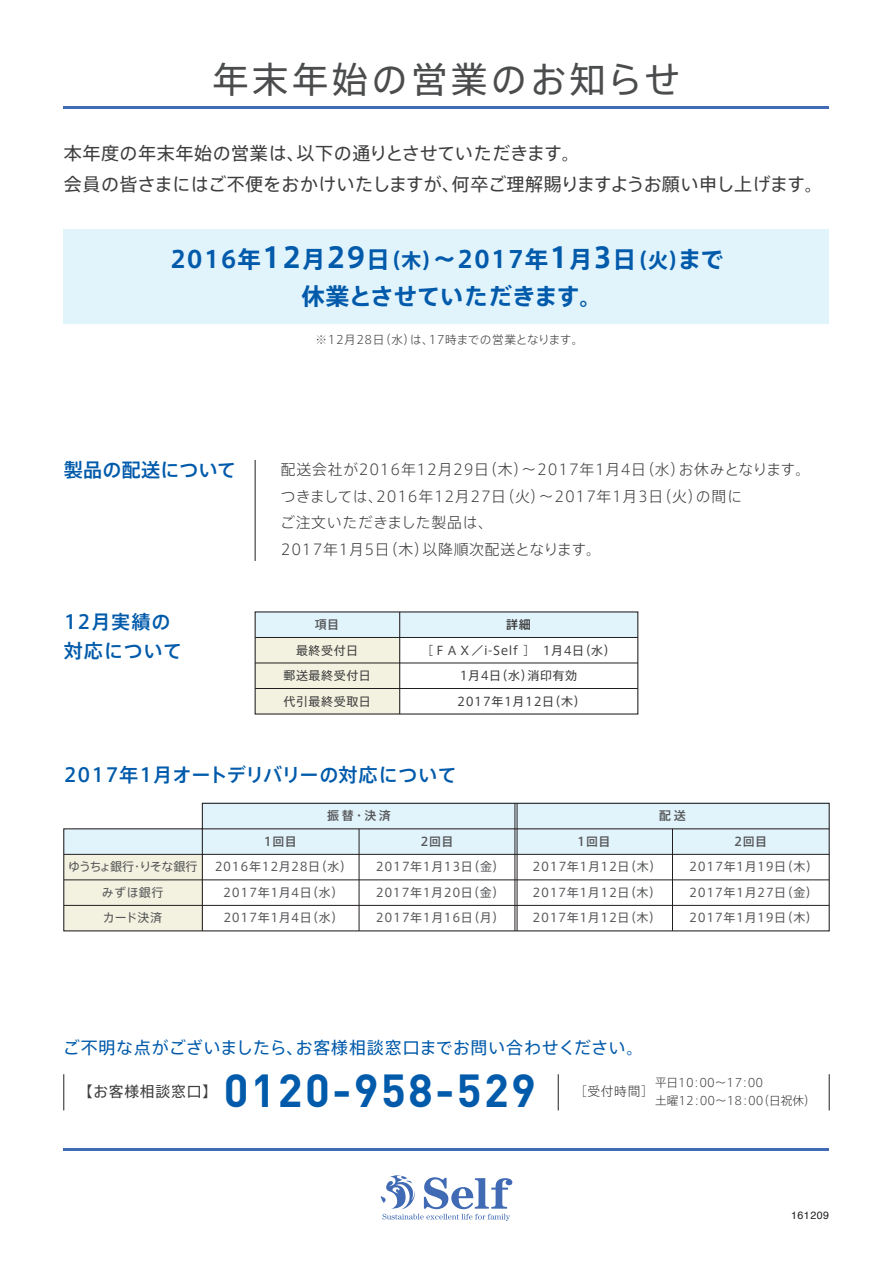
<style>
.page{position:relative;width:893px;height:1263px;background:#fff}
.page>*{position:absolute;margin:0;border:0;box-sizing:border-box;transform-origin:0 0}
.t1{font:700 45.75px "DIN";letter-spacing:.05em;color:#015aaa}
.t2{font:36.15px "Axis Std";letter-spacing:.1em;color:#4b4c4d}
.t3{font:700 23.4px/37.2px "Axis Std";letter-spacing:.04em;color:#015aaa;text-align:center}
.t4{font:500 19.2px/29.7px "Axis Std";letter-spacing:.04em;color:#015aaa}
.t5{font:500 19.2px "Axis Std";letter-spacing:.005em;color:#015aaa}
.t6{font:18px/30.8px "Axis Std";letter-spacing:.015em;color:#3e3e3f}
.t7{font:16.95px "Axis Std";letter-spacing:.04em;color:#015aaa}
.t8{font:300 14.85px/26.5px "Axis Std";letter-spacing:.05em;color:#3e3e3f}
.t9{font:14.85px "Axis Std";letter-spacing:.05em;color:#3e3e3f}
.t10{font:300 12.75px "Axis Std";color:#3e3e3f}
.t11{font:12px/25.5px "Axis Std";letter-spacing:.05em;color:#57585a;text-align:justify}
.t12{font:12px/25.5px "Axis Std";letter-spacing:.05em;color:#3e3e3f;text-align:center}
.t13{font:500 12px "Axis Std";letter-spacing:.05em;color:#57585a}
.t14{font:12px/25.5px "Axis Std";letter-spacing:-.01em;color:#57585a;text-align:center}
.t15{font:500 12px "Axis Std";color:#3e3e3f}
.t16{font:300 11.7px/17.9px "Axis Std";color:#3e3e3f}
.t17{font:300 11.7px "Axis Std";letter-spacing:.03em;color:#3e3e3f}
.t18{font:10.65px "Helvetica";letter-spacing:.05em;color:#231f20}
.s1{font-size:28.05px}
.s2{font-size:19.95px}
</style>
<div class="page">
<div style="left:255px;top:637px;width:145px;height:77px;background:#f3f1df"></div>
<div style="left:255px;top:612px;width:383px;height:25px;background:#e1f4fc"></div>
<div style="left:64px;top:229px;width:765px;height:95px;background:#e1f4fc"></div>
<hr style="left:255px;top:637px;width:383px;height:1px;background:#231f20">
<hr style="left:255px;top:663px;width:383px;height:1px;background:#231f20">
<hr style="left:255px;top:688px;width:383px;height:1px;background:#231f20">
<hr style="left:399px;top:612px;width:1px;height:102px;background:#231f20">
<svg style="left:63px;top:802px;width:767px;height:130px;background:#e2eceb"></svg>
<hr style="left:64px;top:854px;width:765px;height:1px;background:#231f20">
<hr style="left:64px;top:880px;width:765px;height:1px;background:#231f20">
<hr style="left:64px;top:905px;width:765px;height:1px;background:#231f20">
<svg style="left:201px;top:828px;width:629px;height:104px"></svg>
<hr style="left:359px;top:829px;width:1px;height:102px;background:#231f20">
<hr style="left:672px;top:829px;width:1px;height:102px;background:#231f20">
<svg style="left:381px;top:1175px;width:131px;height:46px"></svg>
<hr style="left:64px;top:1148px;width:765px;height:2px;background:#406ab4">
<hr style="left:64px;top:107px;width:765px;height:2px;background:#406ab4">
<hr style="left:255px;top:460px;width:1px;height:101px;background:#231f20">
<hr style="left:558px;top:1074px;width:1px;height:36px;background:#231f20">
<hr style="left:829px;top:1074px;width:1px;height:36px;background:#231f20">
<hr style="left:64px;top:1074px;width:1px;height:36px;background:#231f20">
<hr style="left:517px;top:803px;width:1px;height:128px;background:#231f20">
<hr style="left:515px;top:803px;width:1px;height:128px;background:#231f20">
<h2 class="t2" style="left:213px;top:53px;width:469px">年末年始の営業のお知らせ</h2>
<h3 class="t6" style="left:64px;top:137px;width:760px">本年度の年末年始の営業は、以下の通りとさせていただきます。<br>会員の皆さまにはご不便をおかけいたしますが、何卒ご理解賜りますようお願い申し上げます。</h3>
<h3 class="t3" style="left:170px;top:239px;width:555px">2016年<span class="s1">12</span>月<span class="s1">29</span>日<span class="s2">（木）</span>～2017年<span class="s1">1</span>月<span class="s1">3</span>日<span class="s2">（火）</span>まで休業とさせていただきます。</h3>
<p class="t17" style="left:315px;top:331px;width:269px">※12月28日（水）は、17時までの営業となります。</p>
<h3 class="t5" style="left:64px;top:456px;width:174px">製品の配送について</h3>
<h3 class="t4" style="left:64px;top:605px;width:120px">12月実績の対応について</h3>
<p class="t8" style="left:280px;top:455px;width:532px">配送会社が2016年12月29日（木）～2017年1月4日（水）お休みとなります。つきましては、2016年12月27日（火）～2017年1月3日（火）の間に<br>ご注文いただきました製品は、<br>2017年1月5日（木）以降順次配送となります。</p>
<p class="t13" style="left:315px;top:616px;width:26px">項目</p>
<p class="t12" style="left:283px;top:636px;width:89px">最終受付日<br>郵送最終受付日</p>
<p class="t15" style="left:506px;top:616px;width:26px">詳細</p>
<p class="t12" style="left:421px;top:636px;width:196px">［ＦＡＸ／i-Self ］　1月4日（水）<br>1月4日（水）消印有効</p>
<p class="t12" style="left:283px;top:687px;width:89px">代引最終受取日</p>
<p class="t12" style="left:457px;top:687px;width:130px">2017年1月12日（木）</p>
<h3 class="t4" style="left:64px;top:759px;width:395px">2017年1月オートデリバリーの対応について</h3>
<p class="t13" style="left:327px;top:806px;width:65px">振替・決済</p>
<p class="t13" style="left:659px;top:806px;width:28px">配送</p>
<p class="t13" style="left:421px;top:832px;width:35px">2回目</p>
<p class="t11" style="left:215px;top:853px;width:139px;text-align:center">2016年12月28日（水）<br>2017年1月4日（水）</p>
<p class="t13" style="left:264px;top:832px;width:35px">1回目</p>
<p class="t13" style="left:577px;top:832px;width:35px">1回目</p>
<p class="t11" style="left:532px;top:853px;width:130px">2017年1月12日（木）2017年1月12日（木）2017年1月12日（木）</p>
<p class="t13" style="left:734px;top:832px;width:35px">2回目</p>
<p class="t11" style="left:689px;top:853px;width:130px">2017年1月19日（木）2017年1月27日（金）2017年1月19日（木）</p>
<p class="t11" style="left:376px;top:853px;width:130px">2017年1月13日（金）2017年1月20日（金）2017年1月16日（月）</p>
<p class="t14" style="left:68px;top:853px;width:131px">ゆうちょ銀行・りそな銀行みずほ銀行</p>
<p class="t11" style="left:103px;top:904px;width:61px">カード決済</p>
<p class="t11" style="left:223px;top:904px;width:122px">2017年1月4日（水）</p>
<h3 class="t7" style="left:63px;top:1035px;width:582px">ご不明な点がございましたら、お客様相談窓口までお問い合わせください。</h3>
<p class="t9" style="left:78px;top:1080px;width:141px">【お客様相談窓口】</p>
<h1 class="t1" style="left:224px;top:1061px;width:314px">0120-958-529</h1>
<p class="t10" style="left:574px;top:1081px;width:81px">［受付時間］</p>
<p class="t16" style="left:655px;top:1073px;width:162px">平日10：00～17：00<br>土曜12：00～18：00（日祝休）</p>
<p class="t18" style="left:791px;top:1207px;width:40px">161209</p>
</div>
